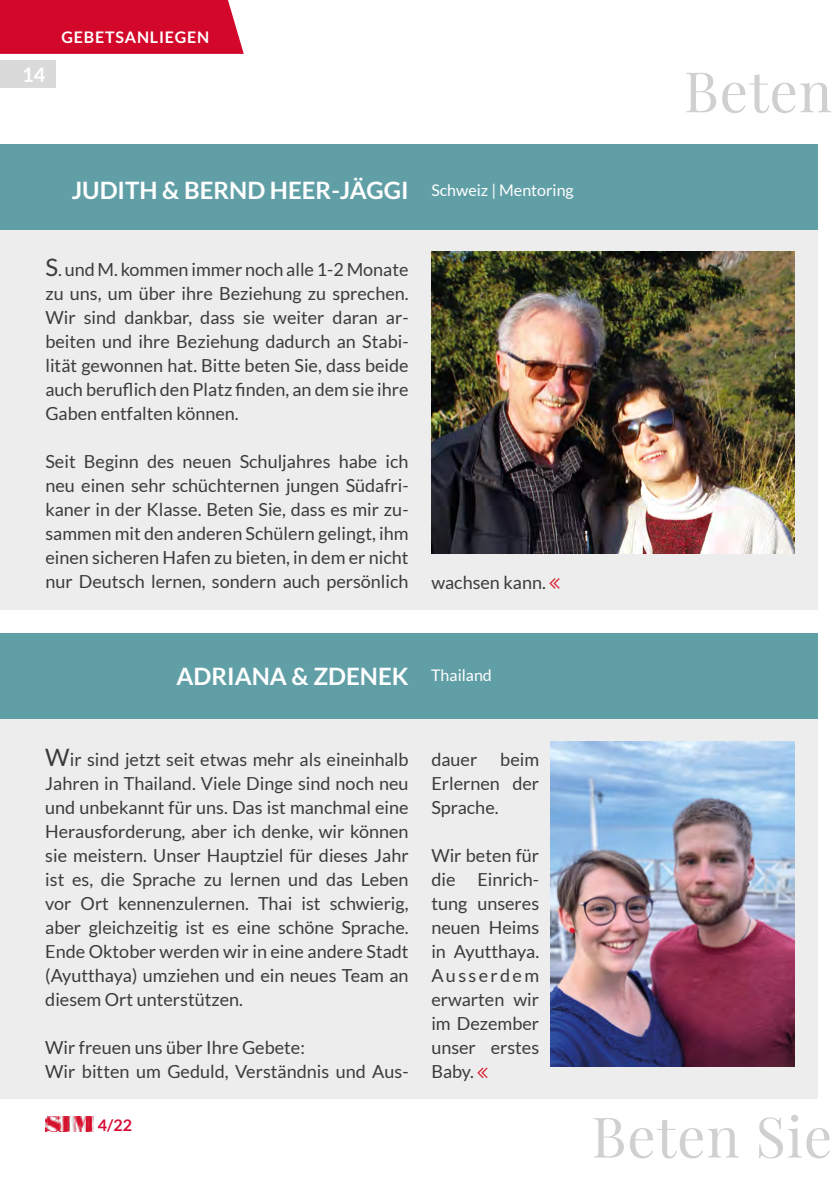
<style>
.page{position:relative;width:840px;height:1191px;background:#fff}
.page>*{position:absolute;margin:0;border:0;box-sizing:border-box;transform-origin:0 0}
.t1{font:56px "Playfair Display";letter-spacing:.015em;color:#d0d0d0}
.t2{font:700 24px "Lato";color:#fff}
.t3{font:700 20px "Lato";color:#fff}
.t4{font:18px/24px "Lato";color:#3c3c3b;text-align:justify}
.t5{font:700 16px "Lato";letter-spacing:.05em;color:#fff}
.t6{font:700 16px "Lato";color:#d70d36}
.s1{font-weight:400;font-size:16px}
.s2{font-size:24px}
</style>
<div class="page">
<img style="left:45px;top:1116px;width:48px;height:15px">
<div style="left:0;top:60px;width:55px;height:28px;background:#dadada"></div>
<div style="left:0;top:0;width:243px;height:54px;background:#d3072a"></div>
<div style="left:0;top:145px;width:816px;height:464px;background:#ededed"></div>
<div style="left:0;top:145px;width:816px;height:85px;background:#619fa7"></div>
<img style="left:431px;top:252px;width:363px;height:301px">
<div style="left:0;top:634px;width:816px;height:464px;background:#ededed"></div>
<div style="left:0;top:634px;width:816px;height:85px;background:#619fa7"></div>
<svg style="left:477px;top:1067px;width:10px;height:11px"></svg>
<img style="left:550px;top:741px;width:244px;height:325px">
<svg style="left:549px;top:578px;width:10px;height:11px"></svg>
<p class="t3" style="left:22px;top:63px;width:25px">14</p>
<p class="t5" style="left:62px;top:28px;width:149px">GEBETSANLIEGEN</p>
<h2 class="t2" style="left:72px;top:176px;width:503px">JUDITH &amp; BERND HEER-JÄGGI <span class="s1">Schweiz | Mentoring</span></h2>
<p class="t4" style="left:45px;top:258px;width:364px"><span class="s2">S</span>. und M. kommen immer noch alle 1-2 Monate zu uns, um über ihre Beziehung zu sprechen.<br>Wir sind dankbar, dass sie weiter daran ar&shy;beiten und ihre Beziehung dadurch an Stabi&shy;lität gewonnen hat. Bitte beten Sie, dass beide auch beruflich den Platz finden, an dem sie ihre Gaben entfalten können.</p>
<p class="t4" style="left:45px;top:450px;width:364px">Seit Beginn des neuen Schuljahres habe ich neu einen sehr schüchternen jungen Südafri&shy;kaner in der Klasse. Beten Sie, dass es mir zu&shy;sammen mit den anderen Schülern gelingt, ihm einen sicheren Hafen zu bieten, in dem er nicht nur Deutsch lernen, sondern auch persönlich</p>
<p class="t4" style="left:431px;top:570px;width:116px">wachsen kann.</p>
<h1 class="t1" style="left:683px;top:56px;width:150px">Beten</h1>
<h2 class="t2" style="left:176px;top:662px;width:317px">ADRIANA &amp; ZDENEK <sup>Thailand</sup></h2>
<p class="t4" style="left:45px;top:747px;width:365px"><span class="s2">W</span>ir sind jetzt seit etwas mehr als eineinhalb Jahren in Thailand. Viele Dinge sind noch neu und unbekannt für uns. Das ist manchmal eine Herausforderung, aber ich denke, wir können sie meistern. Unser Hauptziel für dieses Jahr ist es, die Sprache zu lernen und das Leben vor Ort kennenzulernen. Thai ist schwierig, aber gleichzeitig ist es eine schöne Sprache.<br>Ende Oktober werden wir in eine andere Stadt (Ayutthaya) umziehen und ein neues Team an diesem Ort unterstützen.</p>
<p class="t4" style="left:45px;top:1035px;width:364px">Wir freuen uns über Ihre Gebete:<br>Wir bitten um Geduld, Verständnis und Aus-</p>
<p class="t6" style="left:98px;top:1116px;width:36px">4/22</p>
<p class="t4" style="left:431px;top:747px;width:109px;text-indent:69px">beim Erlernen der Sprache.</p>
<p class="t4" style="left:431px;top:843px;width:109px">Wir beten für die Einrich&shy;tung unseres neuen Heims in Ayutthaya.<br>Ausserdem erwarten wir im Dezember unser erstes Baby.</p>
<p class="t4" style="left:431px;top:747px;width:47px">dauer</p>
<h1 class="t1" style="left:591px;top:1101px;width:242px">Beten Sie</h1>
</div>
